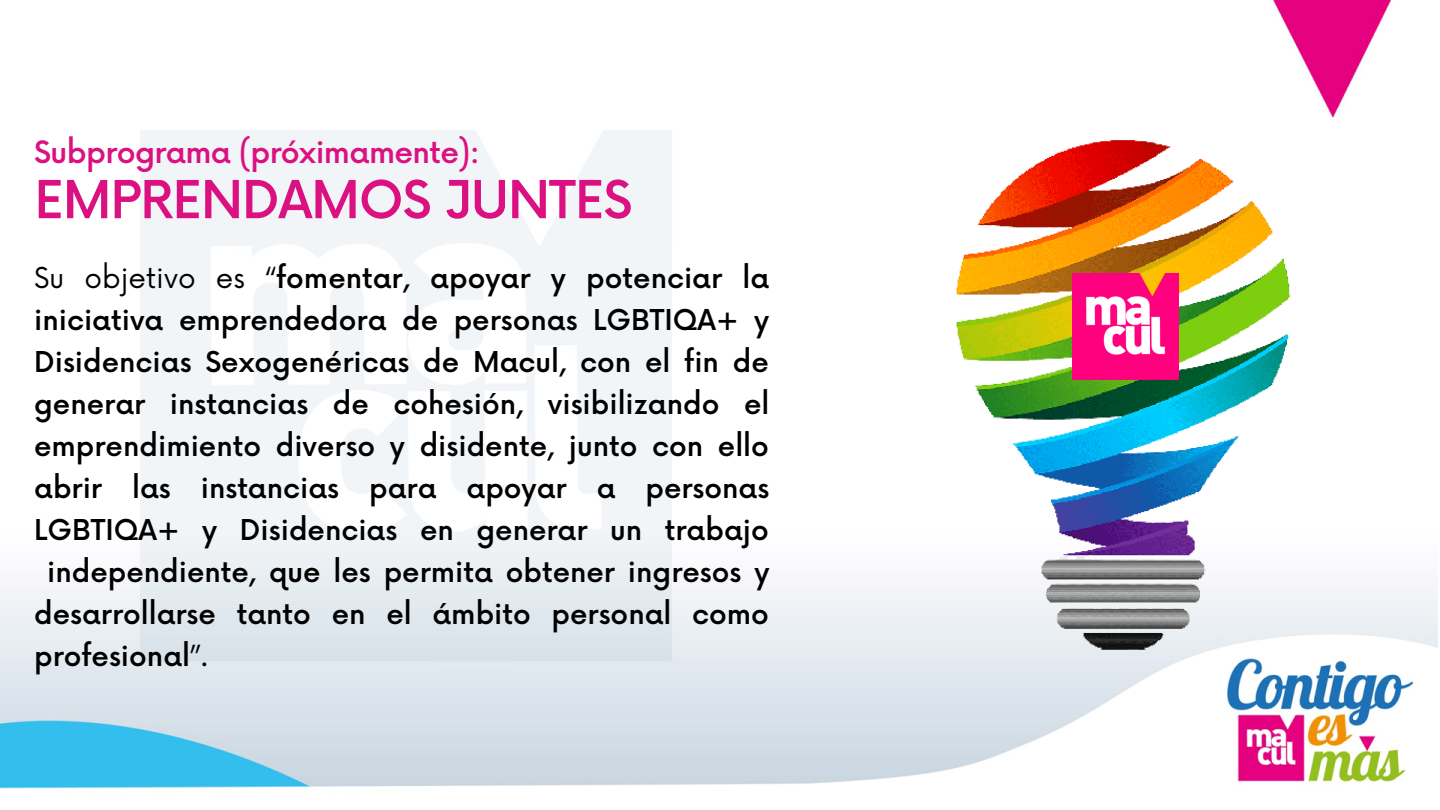
<style>
.page{position:relative;width:1440px;height:810px;background:#fff}
.page>*{position:absolute;margin:0;border:0;box-sizing:border-box;transform-origin:0 0}
.t1{font:500 51px "Now";letter-spacing:-.02em;color:#db1081}
.t2{font:500 30px "Now";letter-spacing:-.02em;color:#db1081}
.t3{font:500 28px "Now";color:#000}
.s1{font-weight:400}
</style>
<div class="page">
<img style="left:0;top:0;width:1438px;height:789px">
<img style="left:859px;top:138px;width:533px;height:516px">
<img style="left:1072px;top:273px;width:107px;height:107px">
<p class="t2" style="left:34px;top:136px;width:447px">Subprograma (próximamente):</p>
<h1 class="t1" style="left:34px;top:172px;width:600px">EMPRENDAMOS JUNTES</h1>
<p class="t3" style="left:34px;top:262px;width:737px"><span class="s1">Su objetivo es “</span>fomentar, apoyar y potenciar la</p>
<p class="t3" style="left:34px;top:304px;width:737px">iniciativa emprendedora de personas LGBTIQA+ y</p>
<p class="t3" style="left:34px;top:346px;width:736px">Disidencias Sexogenéricas de Macul, con el fin de</p>
<p class="t3" style="left:34px;top:388px;width:737px">generar instancias de cohesión, visibilizando el</p>
<p class="t3" style="left:34px;top:430px;width:736px">emprendimiento diverso y disidente, junto con ello</p>
<p class="t3" style="left:34px;top:472px;width:737px">abrir las instancias para apoyar a personas</p>
<p class="t3" style="left:34px;top:514px;width:736px">LGBTIQA+ y Disidencias en generar un trabajo</p>
<p class="t3" style="left:47px;top:556px;width:724px">independiente, que les permita obtener ingresos y</p>
<p class="t3" style="left:34px;top:598px;width:736px">desarrollarse tanto en el ámbito personal como</p>
<p class="t3" style="left:34px;top:640px;width:175px">profesional<span class="s1">”.</span></p>
</div>
